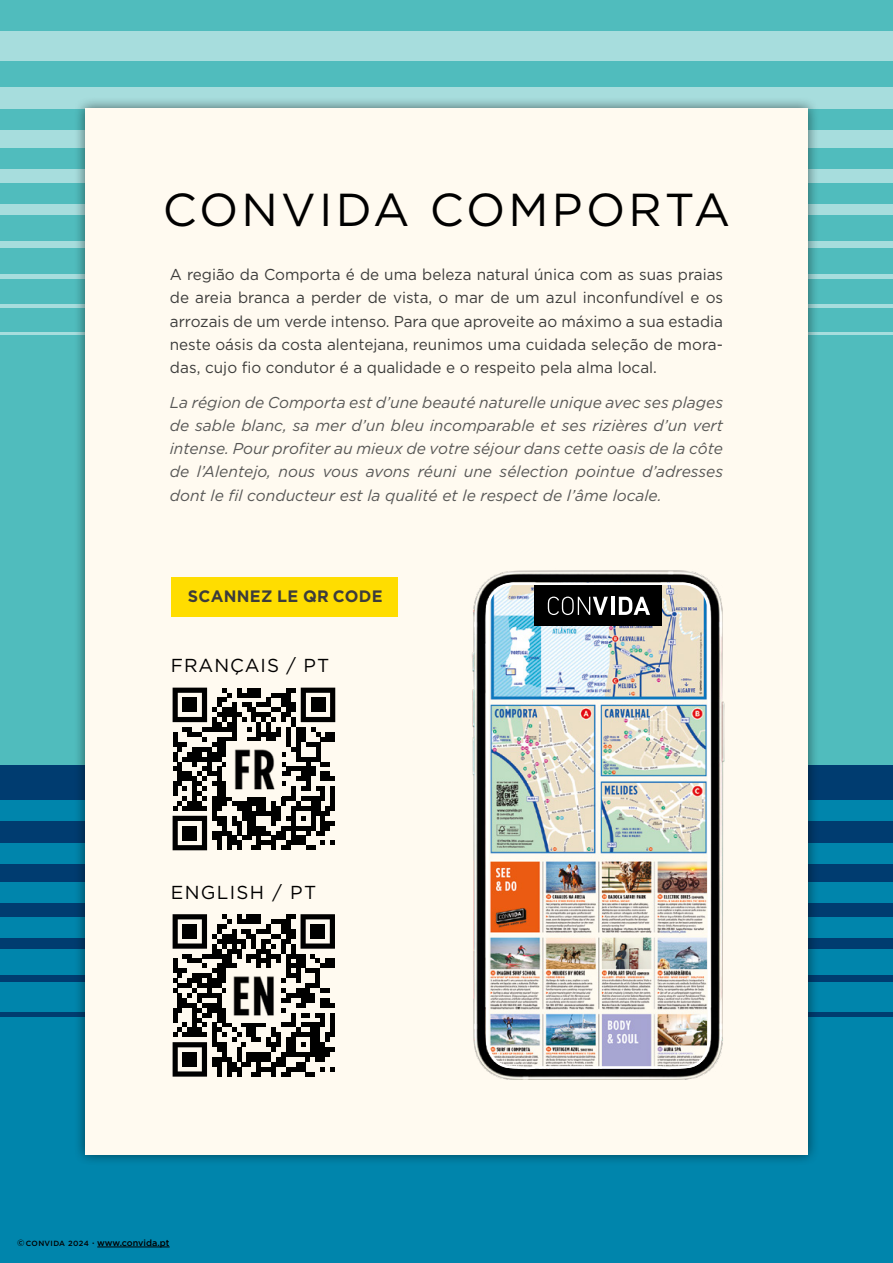
<style>
.page{position:relative;width:893px;height:1263px;background:#50bcbd}
.page>*{position:absolute;margin:0;border:0;box-sizing:border-box;transform-origin:0 0}
.t1{font:46.2px "Gotham";letter-spacing:.07em;color:#000}
.t2{font:18.75px "Gotham";letter-spacing:.05em;color:#000}
.t3{font:18.75px "Gotham";letter-spacing:.07em;color:#000}
.t4{font:700 16.5px "Gotham";letter-spacing:.02em;color:#3c3c3b}
.t5{font:italic 15.75px/23.2px "Gotham";color:#575756;text-align:justify}
.t6{font:15.75px/23.2px "Gotham";color:#3c3c3b;text-align:justify}
.t7{font:500 9px "Gotham";color:#000}
.s1{font-size:7.5px}
</style>
<div class="page">
<div style="left:0;top:765px;width:893px;height:498px;background:#0085ac"></div>
<hr style="left:0;top:1012px;width:893px;height:4px;background:#003c70">
<div style="left:0;top:975px;width:893px;height:6px;background:#003c70"></div>
<div style="left:0;top:938px;width:893px;height:11px;background:#003c70"></div>
<div style="left:0;top:903px;width:893px;height:14px;background:#003c70"></div>
<div style="left:0;top:864px;width:893px;height:17px;background:#003c70"></div>
<div style="left:0;top:821px;width:893px;height:21px;background:#003c70"></div>
<div style="left:0;top:765px;width:893px;height:34px;background:#003c70"></div>
<hr style="left:0;top:275px;width:893px;height:4px;background:#a7dddd">
<hr style="left:0;top:304px;width:893px;height:3px;background:#fff">
<hr style="left:0;top:332px;width:893px;height:3px;background:#fff">
<div style="left:0;top:241px;width:893px;height:6px;background:#a7dddd"></div>
<div style="left:0;top:204px;width:893px;height:11px;background:#a7dddd"></div>
<div style="left:0;top:169px;width:893px;height:14px;background:#a7dddd"></div>
<div style="left:0;top:130px;width:893px;height:17px;background:#a7dddd"></div>
<div style="left:0;top:87px;width:893px;height:21px;background:#a7dddd"></div>
<div style="left:0;top:31px;width:893px;height:30px;background:#a7dddd"></div>
<hr style="left:97px;top:1247px;width:73px;height:1px;background:#000">
<div style="left:74px;top:97px;width:746px;height:1069px;background:#000;opacity:.55"></div>
<div style="left:85px;top:108px;width:723px;height:1046px;background:#fffaf0"></div>
<div style="left:171px;top:577px;width:227px;height:40px;background:#fd0"></div>
<img style="left:472px;top:570px;width:253px;height:509px">
<img style="left:485px;top:581px;width:226px;height:490px">
<div style="left:534px;top:585px;width:128px;height:41px;background:#000"></div>
<hr style="left:611px;top:597px;width:3px;height:18px;background:#fff">
<svg style="left:548px;top:597px;width:60px;height:18px"></svg>
<svg style="left:619px;top:597px;width:31px;height:18px"></svg>
<svg style="left:173px;top:914px;width:162px;height:162px"></svg>
<div style="left:182px;top:924px;width:15px;height:15px;background:#000"></div>
<div style="left:310px;top:924px;width:15px;height:15px;background:#000"></div>
<div style="left:182px;top:1052px;width:15px;height:15px;background:#000"></div>
<img style="left:227px;top:968px;width:54px;height:54px">
<svg style="left:173px;top:688px;width:162px;height:162px"></svg>
<div style="left:182px;top:697px;width:15px;height:15px;background:#000"></div>
<div style="left:311px;top:697px;width:14px;height:15px;background:#000"></div>
<div style="left:182px;top:826px;width:15px;height:14px;background:#000"></div>
<img style="left:227px;top:742px;width:54px;height:54px">
<h1 class="t1" style="left:163px;top:180px;width:569px">CONVIDA COMPORTA</h1>
<p class="t6" style="left:170px;top:263px;width:555px">A região da Comporta é de uma beleza natural única com as suas praias de areia branca a perder de vista, o mar de um azul inconfundível e os arrozais de um verde intenso. Para que aproveite ao máximo a sua estadia neste oásis da costa alentejana, reunimos uma cuidada seleção de mora&shy;das, cujo fio condutor é a qualidade e o respeito pela alma local.</p>
<p class="t5" style="left:170px;top:390px;width:555px">La région de Comporta est d’une beauté naturelle unique avec ses plages de sable blanc, sa mer d’un bleu incomparable et ses rizières d’un vert intense. Pour profiter au mieux de votre séjour dans cette oasis de la côte de l’Alentejo, nous vous avons réuni une sélection pointue d’adresses dont le fil conducteur est la qualité et le respect de l’âme locale.</p>
<p class="t4" style="left:188px;top:586px;width:196px">SCANNEZ LE QR CODE</p>
<p class="t2" style="left:171px;top:653px;width:160px">FRANÇAIS / PT</p>
<p class="t3" style="left:171px;top:880px;width:147px">ENGLISH / PT</p>
<p class="t7" style="left:17px;top:1237px;width:154px">© <span class="s1">CONVIDA 2024</span> · www.convida.pt</p>
</div>
